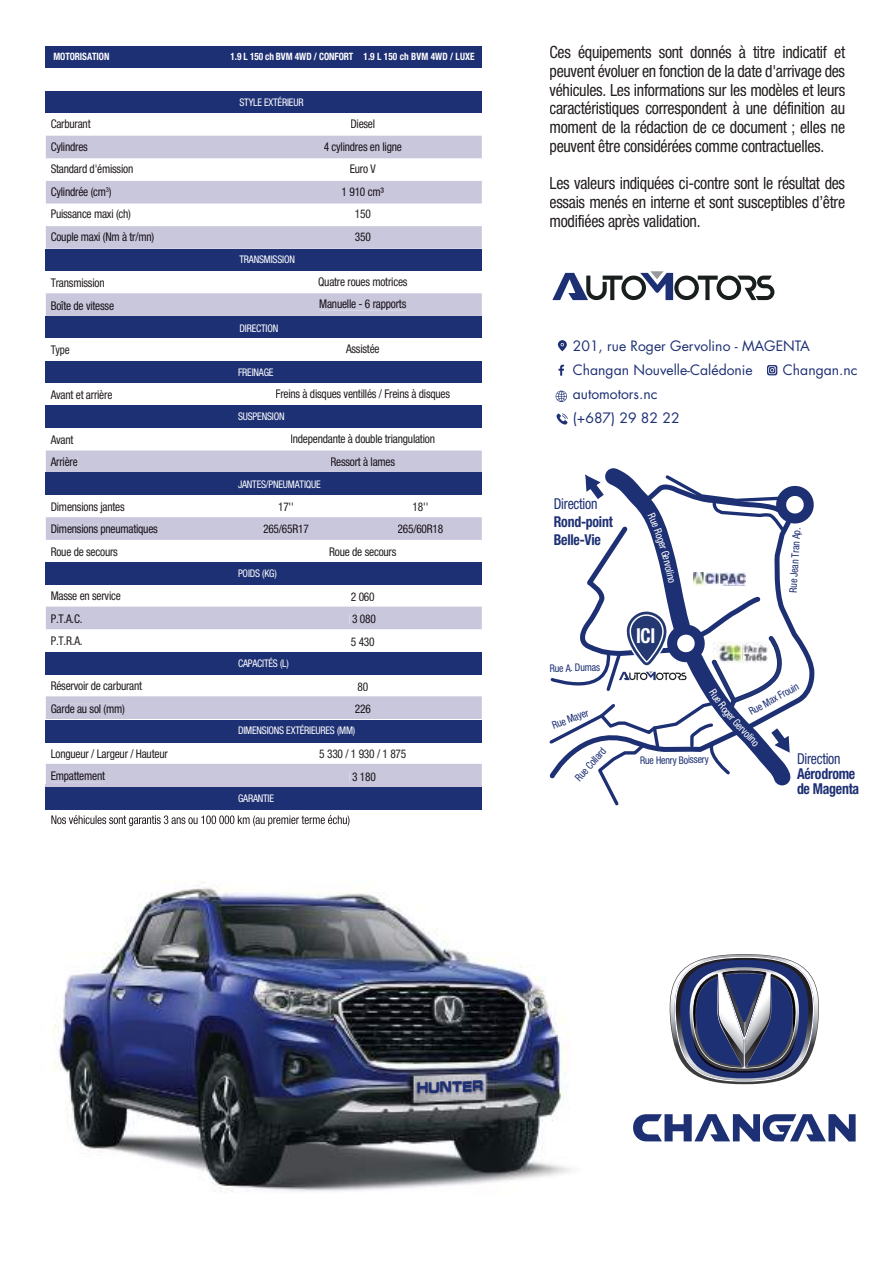
<style>
.page{position:relative;width:893px;height:1263px;background:#fff}
.page>*{position:absolute;margin:0;border:0;box-sizing:border-box;transform-origin:0 0}
.t1{font:700 condensed 20.55px "Helvetica Neue";color:#fff;scale:.92 1}
.t2{font:condensed 16.8px/18.8px "Helvetica Neue";letter-spacing:-.02em;color:#241f1f;text-align:justify;scale:.95 1}
.t3{font:700 condensed 15px/15.1px "Helvetica Neue";letter-spacing:-.015em;color:#1e3074;scale:.92 1}
.t4{font:condensed 15px "Helvetica Neue";letter-spacing:-.015em;color:#1e3074;scale:.92 1}
.t5{font:700 14.55px "Micra";color:#1e3074;scale:.76 1}
.t6{font:13.95px/24px "Futura Std";color:#1e3074}
.t7{font:condensed 12px/22.5px "Helvetica Neue";letter-spacing:-.02em;color:#241f1f;scale:.95 1}
.t8{font:condensed 12px "Helvetica Neue";letter-spacing:-.02em;color:#181219;scale:.95 1}
.t9{font:condensed 12px "Helvetica Neue";letter-spacing:-.02em;color:#241f1f;scale:.92 1}
.t10{font:condensed 10.5px "Helvetica Neue";letter-spacing:-.02em;color:#fff;scale:.95 1}
.t11{font:condensed 10.5px "Helvetica Neue";color:#1e3074;scale:.95 1}
.t12{font:700 condensed 10.2px "Helvetica Neue";letter-spacing:-.005em;color:#fff;scale:.92 1}
.s1{color:#181219}
</style>
<div class="page">
<img style="left:45px;top:784px;width:644px;height:408px">
<div style="left:46px;top:316px;width:436px;height:22px;background:#1e3074"></div>
<div style="left:46px;top:473px;width:436px;height:22px;background:#1e3074"></div>
<div style="left:46px;top:517px;width:436px;height:23px;background:#c9c7dc"></div>
<div style="left:46px;top:562px;width:436px;height:23px;background:#1e3074"></div>
<div style="left:46px;top:91px;width:436px;height:22px;background:#1e3074"></div>
<div style="left:46px;top:136px;width:436px;height:22px;background:#c9c7dc"></div>
<div style="left:46px;top:226px;width:436px;height:23px;background:#c9c7dc"></div>
<div style="left:46px;top:249px;width:436px;height:22px;background:#1e3074"></div>
<div style="left:46px;top:293px;width:436px;height:23px;background:#c9c7dc"></div>
<div style="left:46px;top:46px;width:436px;height:22px;background:#1e3074"></div>
<div style="left:51px;top:142px;width:37px;height:11px;background:#c9c7dc"></div>
<div style="left:46px;top:181px;width:436px;height:23px;background:#c9c7dc"></div>
<div style="left:51px;top:232px;width:103px;height:11px;background:#c9c7dc"></div>
<div style="left:51px;top:525px;width:107px;height:11px;background:#c9c7dc"></div>
<div style="left:46px;top:607px;width:436px;height:22px;background:#c9c7dc"></div>
<div style="left:51px;top:614px;width:31px;height:9px;background:#c9c7dc"></div>
<div style="left:46px;top:652px;width:436px;height:23px;background:#1e3074"></div>
<div style="left:46px;top:696px;width:436px;height:23px;background:#c9c7dc"></div>
<div style="left:51px;top:704px;width:73px;height:11px;background:#c9c7dc"></div>
<div style="left:46px;top:720px;width:436px;height:22px;background:#1e3074"></div>
<div style="left:46px;top:787px;width:436px;height:23px;background:#1e3074"></div>
<div style="left:46px;top:764px;width:436px;height:20px;background:#c9c7dc"></div>
<img style="left:46px;top:784px;width:436px;height:2px">
<div style="left:51px;top:771px;width:54px;height:11px;background:#c9c7dc"></div>
<img style="left:51px;top:815px;width:298px;height:11px">
<div style="left:46px;top:361px;width:436px;height:22px;background:#1e3074"></div>
<div style="left:46px;top:405px;width:436px;height:23px;background:#1e3074"></div>
<svg style="left:46px;top:450px;width:436px;height:23px;background:#c2c1d7"></svg>
<div style="left:51px;top:457px;width:26px;height:9px;background:#c9c7dc"></div>
<div style="left:51px;top:301px;width:63px;height:9px;background:#c9c7dc"></div>
<div style="left:264px;top:525px;width:44px;height:9px;background:#c9c7dc"></div>
<div style="left:398px;top:525px;width:45px;height:9px;background:#c9c7dc"></div>
<div style="left:324px;top:142px;width:77px;height:11px;background:#c9c7dc"></div>
<div style="left:342px;top:187px;width:42px;height:9px;background:#c9c7dc"></div>
<div style="left:355px;top:232px;width:15px;height:9px;background:#c9c7dc"></div>
<div style="left:320px;top:300px;width:86px;height:10px;background:#c9c7dc"></div>
<div style="left:331px;top:457px;width:64px;height:9px;background:#c9c7dc"></div>
<div style="left:350px;top:615px;width:25px;height:8px;background:#c9c7dc"></div>
<div style="left:355px;top:705px;width:15px;height:8px;background:#c9c7dc"></div>
<div style="left:350px;top:772px;width:25px;height:9px;background:#c9c7dc"></div>
<svg style="left:633px;top:1114px;width:222px;height:27px"></svg>
<svg style="left:664px;top:954px;width:155px;height:130px"></svg>
<svg style="left:558px;top:340px;width:9px;height:11px"></svg>
<svg style="left:558px;top:364px;width:6px;height:12px"></svg>
<svg style="left:556px;top:413px;width:12px;height:12px"></svg>
<svg style="left:767px;top:365px;width:10px;height:10px"></svg>
<svg style="left:555px;top:391px;width:12px;height:11px"></svg>
<svg style="left:552px;top:271px;width:222px;height:29px"></svg>
<img style="left:416px;top:1077px;width:69px;height:20px">
<svg style="left:547px;top:468px;width:268px;height:340px"></svg>
<p class="t12" style="left:53px;top:50px;width:62px">MOTORISATION</p>
<p class="t12" style="left:230px;top:50px;width:135px">1.9 L 150 ch BVM 4WD / CONFORT</p>
<p class="t10" style="left:239px;top:96px;width:69px">STYLE EXTÉRIEUR</p>
<p class="t12" style="left:363px;top:50px;width:122px">1.9 L 150 ch BVM 4WD / LUXE</p>
<p class="t7" style="left:51px;top:113px;width:44px">Carburant</p>
<p class="t8" style="left:51px;top:139px;width:41px">Cylindres</p>
<p class="t7" style="left:51px;top:158px;width:88px">Standard d'émission<br><span class="s1">Cylindrée (cm</span><sup>3</sup><span class="s1">)<br></span>Puissance maxi (ch)</p>
<p class="t8" style="left:51px;top:229px;width:110px">Couple maxi (Nm à tr/mn)</p>
<p class="t7" style="left:51px;top:272px;width:58px">Transmission</p>
<p class="t8" style="left:51px;top:299px;width:68px">Boîte de vitesse</p>
<p class="t9" style="left:51px;top:342px;width:22px">Type</p>
<p class="t7" style="left:51px;top:383px;width:66px">Avant et arrière</p>
<p class="t7" style="left:51px;top:428px;width:26px">Avant</p>
<p class="t8" style="left:51px;top:455px;width:30px">Arrière</p>
<p class="t7" style="left:51px;top:495px;width:79px">Dimensions jantes</p>
<p class="t8" style="left:51px;top:522px;width:114px">Dimensions pneumatiques</p>
<p class="t7" style="left:51px;top:540px;width:72px">Roue de secours</p>
<p class="t7" style="left:51px;top:585px;width:75px">Masse en service</p>
<p class="t8" style="left:51px;top:612px;width:35px">P.T.A.C.</p>
<p class="t7" style="left:51px;top:630px;width:35px">P.T.R.A.</p>
<p class="t7" style="left:51px;top:674px;width:98px">Réservoir de carburant</p>
<p class="t8" style="left:51px;top:701px;width:80px">Garde au sol (mm)</p>
<p class="t7" style="left:51px;top:742px;width:125px">Longueur / Largeur / Hauteur</p>
<p class="t8" style="left:51px;top:769px;width:59px">Empattement</p>
<p class="t7" style="left:350px;top:113px;width:28px">Diesel</p>
<p class="t8" style="left:324px;top:139px;width:84px">4 cylindres en ligne</p>
<p class="t7" style="left:350px;top:158px;width:29px">Euro V</p>
<p class="t8" style="left:342px;top:184px;width:46px">1 910 cm³</p>
<p class="t7" style="left:355px;top:203px;width:18px">150</p>
<p class="t8" style="left:355px;top:229px;width:18px">350</p>
<p class="t7" style="left:318px;top:270px;width:96px">Quatre roues motrices</p>
<p class="t8" style="left:319px;top:297px;width:93px">Manuelle - 6 rapports</p>
<p class="t7" style="left:346px;top:338px;width:37px">Assistée</p>
<p class="t7" style="left:275px;top:383px;width:185px">Freins à disques ventillés / Freins à disques</p>
<p class="t7" style="left:291px;top:428px;width:153px">Independante à double triangulation</p>
<p class="t8" style="left:330px;top:454px;width:70px">Ressort à lames</p>
<p class="t10" style="left:239px;top:253px;width:60px">TRANSMISSION</p>
<p class="t10" style="left:239px;top:322px;width:42px">DIRECTION</p>
<p class="t10" style="left:238px;top:366px;width:39px">FREINAGE</p>
<p class="t10" style="left:238px;top:411px;width:51px">SUSPENSION</p>
<p class="t10" style="left:238px;top:478px;width:89px">JANTES/PNEUMATIQUE</p>
<p class="t7" style="left:278px;top:495px;width:18px">17''</p>
<p class="t8" style="left:263px;top:522px;width:50px">265/65R17</p>
<p class="t7" style="left:412px;top:495px;width:18px">18''</p>
<p class="t8" style="left:398px;top:522px;width:50px">265/60R18</p>
<p class="t7" style="left:329px;top:540px;width:72px">Roue de secours</p>
<p class="t7" style="left:351px;top:585px;width:27px">2 060</p>
<p class="t8" style="left:352px;top:612px;width:27px">3 080</p>
<p class="t7" style="left:351px;top:630px;width:27px">5 430</p>
<p class="t7" style="left:357px;top:675px;width:13px">80</p>
<p class="t8" style="left:355px;top:702px;width:18px">226</p>
<p class="t7" style="left:319px;top:743px;width:93px">5 330 / 1 930 / 1 875</p>
<p class="t8" style="left:352px;top:769px;width:27px">3 180</p>
<p class="t10" style="left:238px;top:567px;width:42px">POIDS (KG)</p>
<p class="t10" style="left:238px;top:657px;width:55px">CAPACITÉS (L)</p>
<p class="t10" style="left:238px;top:724px;width:125px">DIMENSIONS EXTÉRIEURES (MM)</p>
<p class="t10" style="left:238px;top:792px;width:39px">GARANTIE</p>
<p class="t2" style="left:549px;top:43px;width:313px">Ces équipements sont donnés à titre indicatif et peuvent évoluer en fonction de la date d'arrivage des véhicules. Les informations sur les modèles et leurs caractéristiques correspondent à une définition au moment de la rédaction de ce document ; elles ne peuvent être considérées comme contractuelles.</p>
<p class="t2" style="left:549px;top:174px;width:313px">Les valeurs indiquées ci-contre sont le résultat des essais menés en interne et sont susceptibles d’être modifiées après validation.</p>
<p class="t6" style="left:573px;top:334px;width:239px">201, rue Roger Gervolino - MAGENTA<br>Changan Nouvelle-Calédonie</p>
<p class="t6" style="left:783px;top:358px;width:76px">Changan.nc</p>
<p class="t6" style="left:573px;top:382px;width:108px">automotors.nc (+687) 29 82 22</p>
<p class="t4" style="left:554px;top:495px;width:49px">Direction</p>
<p class="t3" style="left:554px;top:512px;width:65px;line-height:18px">Rond-point<br>Belle-Vie</p>
<p class="t11" style="left:549px;top:662px;width:55px;rotate:-1deg">Rue A. Dumas</p>
<p class="t11" style="left:550px;top:719px;width:42px;rotate:-20deg">Rue Mayer</p>
<p class="t11" style="left:572px;top:775px;width:44px;rotate:-48deg">Rue Collard</p>
<p class="t1" style="left:636px;top:623px;width:22px">ICI</p>
<p class="t11" style="left:640px;top:754px;width:74px;rotate:-1deg">Rue Henry Boissery</p>
<p class="t11" style="left:787px;top:592px;width:70px;rotate:-87deg">Rue Jean Tran Ap.</p>
<p class="t11" style="left:747px;top:707px;width:60px;rotate:-29deg">Rue Max Frouin</p>
<p class="t4" style="left:797px;top:750px;width:49px">Direction</p>
<p class="t3" style="left:797px;top:766px;width:69px">Aérodrome de Magenta</p>
<p class="t5" style="left:416px;top:1080px;width:90px;rotate:-2deg">HUNTER</p>
</div>
